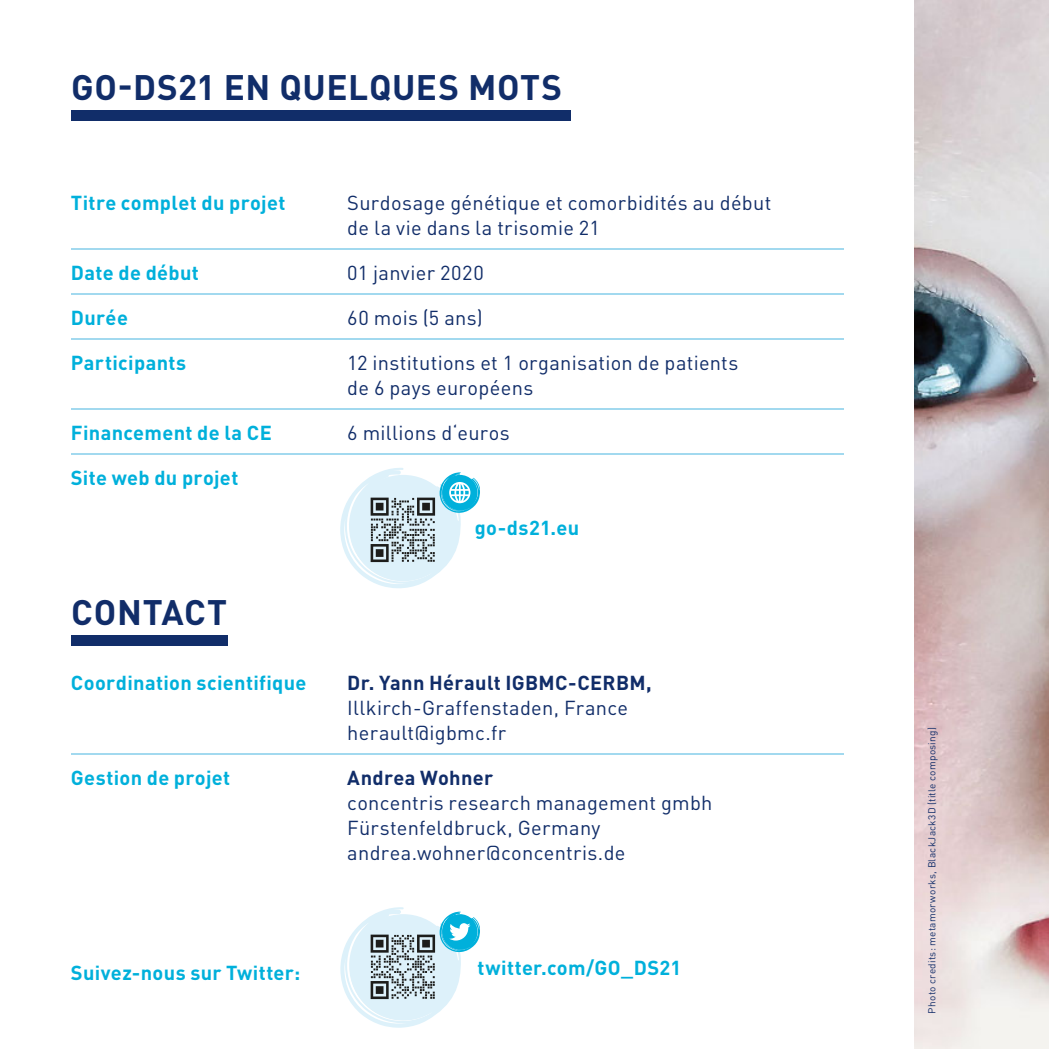
<style>
.page{position:relative;width:1049px;height:1049px;background:#fff}
.page>*{position:absolute;margin:0;border:0;box-sizing:border-box;transform-origin:0 0}
.t1{font:700 35px "DIN Pro";letter-spacing:.015em;color:#112d69}
.t2{font:20px/25px "DIN Pro";letter-spacing:.015em;color:#112d69}
.t3{font:700 20px "DIN Pro";letter-spacing:.015em;color:#00b0db}
.t4{font:700 20px "DIN Pro";letter-spacing:.015em;color:#112d69}
.t5{font:10px "DIN Pro";letter-spacing:.03em;color:#112d69}
</style>
<div class="page">
<img style="left:914px;top:0;width:135px;height:1049px">
<div style="left:71px;top:635px;width:156px;height:10px;background:#112d69"></div>
<hr style="left:71px;top:249px;width:772px;height:1px;background:#a2d9ef">
<hr style="left:71px;top:294px;width:772px;height:1px;background:#a2d9ef">
<hr style="left:71px;top:339px;width:772px;height:1px;background:#a2d9ef">
<hr style="left:71px;top:409px;width:772px;height:1px;background:#a2d9ef">
<hr style="left:71px;top:454px;width:772px;height:1px;background:#a2d9ef">
<hr style="left:71px;top:754px;width:772px;height:1px;background:#a2d9ef">
<div style="left:71px;top:110px;width:500px;height:10px;background:#112d69"></div>
<svg style="left:340px;top:907px;width:140px;height:121px"></svg>
<svg style="left:340px;top:468px;width:140px;height:120px"></svg>
<h1 class="t1" style="left:71px;top:75px;width:492px">GO-DS21 EN QUELQUES MOTS</h1>
<p class="t3" style="left:71px;top:196px;width:216px">Titre complet du projet</p>
<p class="t2" style="left:347px;top:193px;width:426px">Surdosage génétique et comorbidités au début de la vie dans la trisomie 21</p>
<p class="t3" style="left:71px;top:266px;width:129px">Date de début</p>
<p class="t2" style="left:347px;top:263px;width:138px">01 janvier 2020</p>
<p class="t3" style="left:71px;top:311px;width:59px">Durée</p>
<p class="t2" style="left:347px;top:308px;width:137px">60 mois (5 ans)</p>
<p class="t3" style="left:71px;top:356px;width:117px">Participants</p>
<p class="t2" style="left:347px;top:353px;width:393px">12 institutions et 1 organisation de patients de 6 pays européens</p>
<p class="t3" style="left:71px;top:426px;width:202px">Financement de la CE</p>
<p class="t2" style="left:347px;top:423px;width:164px">6 millions d‘euros</p>
<p class="t3" style="left:71px;top:471px;width:169px">Site web du projet</p>
<p class="t3" style="left:475px;top:521px;width:106px">go-ds21.eu</p>
<h1 class="t1" style="left:71px;top:600px;width:157px">CONTACT</h1>
<p class="t3" style="left:71px;top:676px;width:237px">Coordination scientifique</p>
<p class="t4" style="left:347px;top:676px;width:306px">Dr. Yann Hérault IGBMC-CERBM,</p>
<p class="t2" style="left:347px;top:698px;width:282px">Illkirch-Graffenstaden, France herault@igbmc.fr</p>
<p class="t3" style="left:71px;top:771px;width:161px">Gestion de projet</p>
<p class="t4" style="left:347px;top:771px;width:147px">Andrea Wohner</p>
<p class="t2" style="left:347px;top:793px;width:367px">concentris research management gmbh<br>Fürstenfeldbruck, Germany andrea.wohner@concentris.de</p>
<p class="t3" style="left:71px;top:966px;width:231px">Suivez-nous sur Twitter:</p>
<p class="t3" style="left:477px;top:961px;width:205px">twitter.com/GO_DS21</p>
<p class="t5" style="left:928px;top:1013px;width:288px;rotate:-90deg">Photo credits: metamorworks, BlackJack3D (title composing)</p>
</div>
